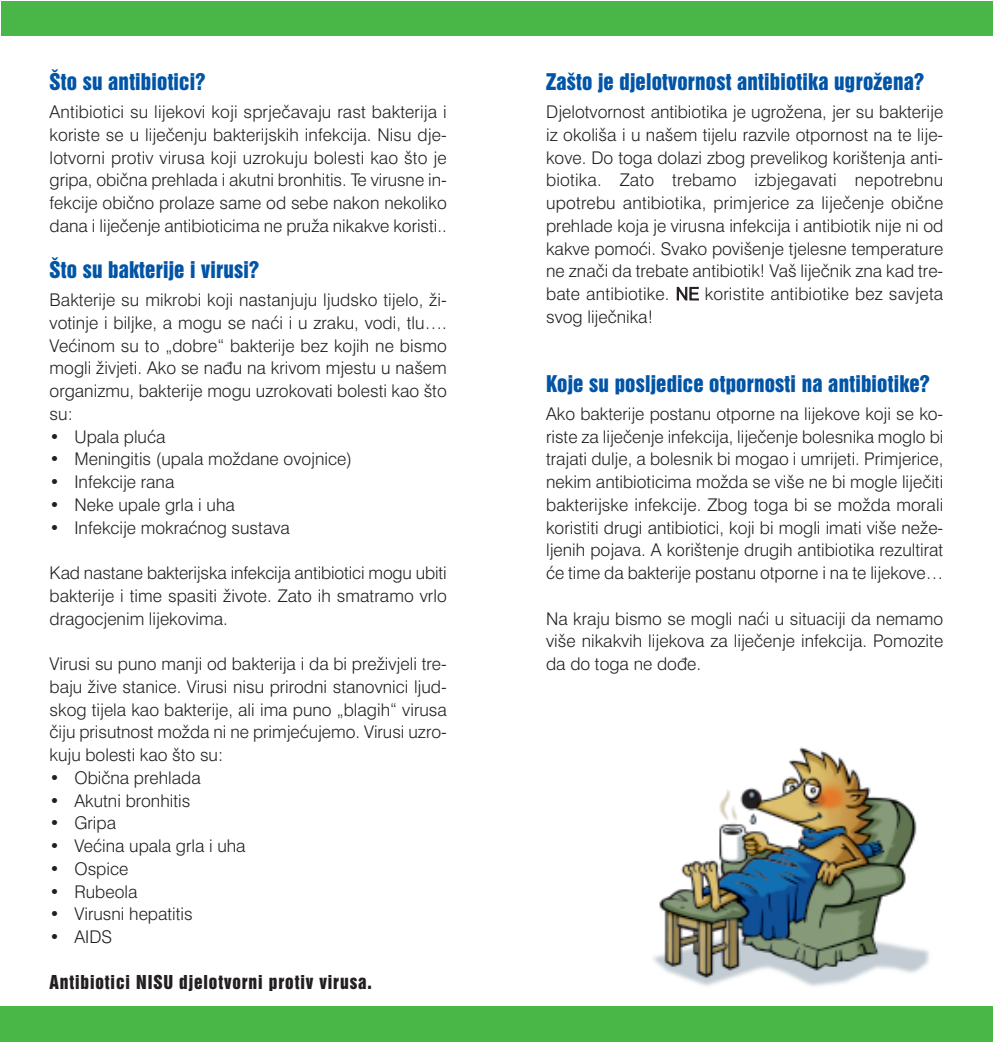
<style>
.page{position:relative;width:993px;height:1042px;background:#fff}
.page>*{position:absolute;margin:0;border:0;box-sizing:border-box;transform-origin:0 0}
.t1{font:21px "Swiss 921 BT Regular A";letter-spacing:.01em;color:#0154a6}
.t2{font:300 17.5px/22.8px "Swiss 721 BT";color:#231f20;text-align:justify}
.t3{font:17.5px "Swiss 921 BT Regular A";letter-spacing:.05em;color:#231f20}
</style>
<div class="page">
<div style="left:1px;top:1px;width:991px;height:35px;background:#49b748"></div>
<div style="left:0;top:1006px;width:992px;height:36px;background:#49b748"></div>
<img style="left:653px;top:747px;width:277px;height:240px">
<p class="t1" style="left:50px;top:71px;width:157px">Što su antibiotici?</p>
<p class="t2" style="left:50px;top:101px;width:398px">Antibiotici su lijekovi koji sprječavaju rast bakterija i koriste se u liječenju bakterijskih infekcija. Nisu dje&shy;lotvorni protiv virusa koji uzrokuju bolesti kao što je gripa, obična prehlada i akutni bronhitis. Te virusne in&shy;fekcije obično prolaze same od sebe nakon nekoliko dana i liječenje antibioticima ne pruža nikakve koristi..</p>
<p class="t1" style="left:50px;top:259px;width:211px">Što su bakterije i virusi?</p>
<p class="t2" style="left:50px;top:289px;width:398px">Bakterije su mikrobi koji nastanjuju ljudsko tijelo, ži&shy;votinje i biljke, a mogu se naći i u zraku, vodi, tlu….<br>Većinom su to „dobre“ bakterije bez kojih ne bismo mogli živjeti. Ako se nađu na krivom mjestu u našem organizmu, bakterije mogu uzrokovati bolesti kao što su:</p>
<p class="t2" style="left:50px;top:425px;width:117px">• Upala pluća</p>
<p class="t2" style="left:50px;top:448px;width:304px">• Meningitis (upala moždane ovojnice)</p>
<p class="t2" style="left:50px;top:471px;width:126px">• Infekcije rana</p>
<p class="t2" style="left:50px;top:493px;width:187px">• Neke upale grla i uha</p>
<p class="t2" style="left:50px;top:516px;width:242px">• Infekcije mokraćnog sustava</p>
<p class="t2" style="left:50px;top:562px;width:398px">Kad nastane bakterijska infekcija antibiotici mogu ubiti bakterije i time spasiti živote. Zato ih smatramo vrlo dragocjenim lijekovima.</p>
<p class="t2" style="left:50px;top:653px;width:398px">Virusi su puno manji od bakterija i da bi preživjeli tre&shy;baju žive stanice. Virusi nisu prirodni stanovnici ljud&shy;skog tijela kao bakterije, ali ima puno „blagih“ virusa čiju prisutnost možda ni ne primjećujemo. Virusi uzro&shy;kuju bolesti kao što su:</p>
<p class="t2" style="left:50px;top:766px;width:153px">• Obična prehlada</p>
<p class="t2" style="left:50px;top:789px;width:142px">• Akutni bronhitis</p>
<p class="t2" style="left:50px;top:812px;width:68px">• Gripa</p>
<p class="t2" style="left:50px;top:835px;width:197px">• Većina upala grla i uha</p>
<p class="t2" style="left:50px;top:857px;width:80px">• Ospice</p>
<p class="t2" style="left:50px;top:880px;width:89px">• Rubeola</p>
<p class="t2" style="left:50px;top:903px;width:145px">• Virusni hepatitis</p>
<p class="t2" style="left:50px;top:926px;width:64px">• AIDS</p>
<p class="t3" style="left:50px;top:972px;width:324px">Antibiotici NISU djelotvorni protiv virusa.</p>
<p class="t1" style="left:546px;top:71px;width:379px">Zašto je djelotvornost antibiotika ugrožena?</p>
<p class="t2" style="left:546px;top:101px;width:398px">Djelotvornost antibiotika je ugrožena, jer su bakterije iz okoliša i u našem tijelu razvile otpornost na te lije&shy;kove. Do toga dolazi zbog prevelikog korištenja anti&shy;biotika. Zato trebamo izbjegavati nepotrebnu upotrebu antibiotika, primjerice za liječenje obične prehlade koja je virusna infekcija i antibiotik nije ni od kakve pomoći. Svako povišenje tjelesne temperature ne znači da trebate antibiotik! Vaš liječnik zna kad tre&shy;bate antibiotike. NE koristite antibiotike bez savjeta svog liječnika!</p>
<p class="t1" style="left:546px;top:372px;width:385px">Koje su posljedice otpornosti na antibiotike?</p>
<p class="t2" style="left:546px;top:402px;width:398px">Ako bakterije postanu otporne na lijekove koji se ko&shy;riste za liječenje infekcija, liječenje bolesnika moglo bi trajati dulje, a bolesnik bi mogao i umrijeti. Primjerice, nekim antibioticima možda se više ne bi mogle liječiti bakterijske infekcije. Zbog toga bi se možda morali koristiti drugi antibiotici, koji bi mogli imati više neže&shy;ljenih pojava. A korištenje drugih antibiotika rezultirat će time da bakterije postanu otporne i na te lijekove…</p>
<p class="t2" style="left:546px;top:607px;width:398px">Na kraju bismo se mogli naći u situaciji da nemamo više nikakvih lijekova za liječenje infekcija. Pomozite da do toga ne dođe.</p>
</div>
